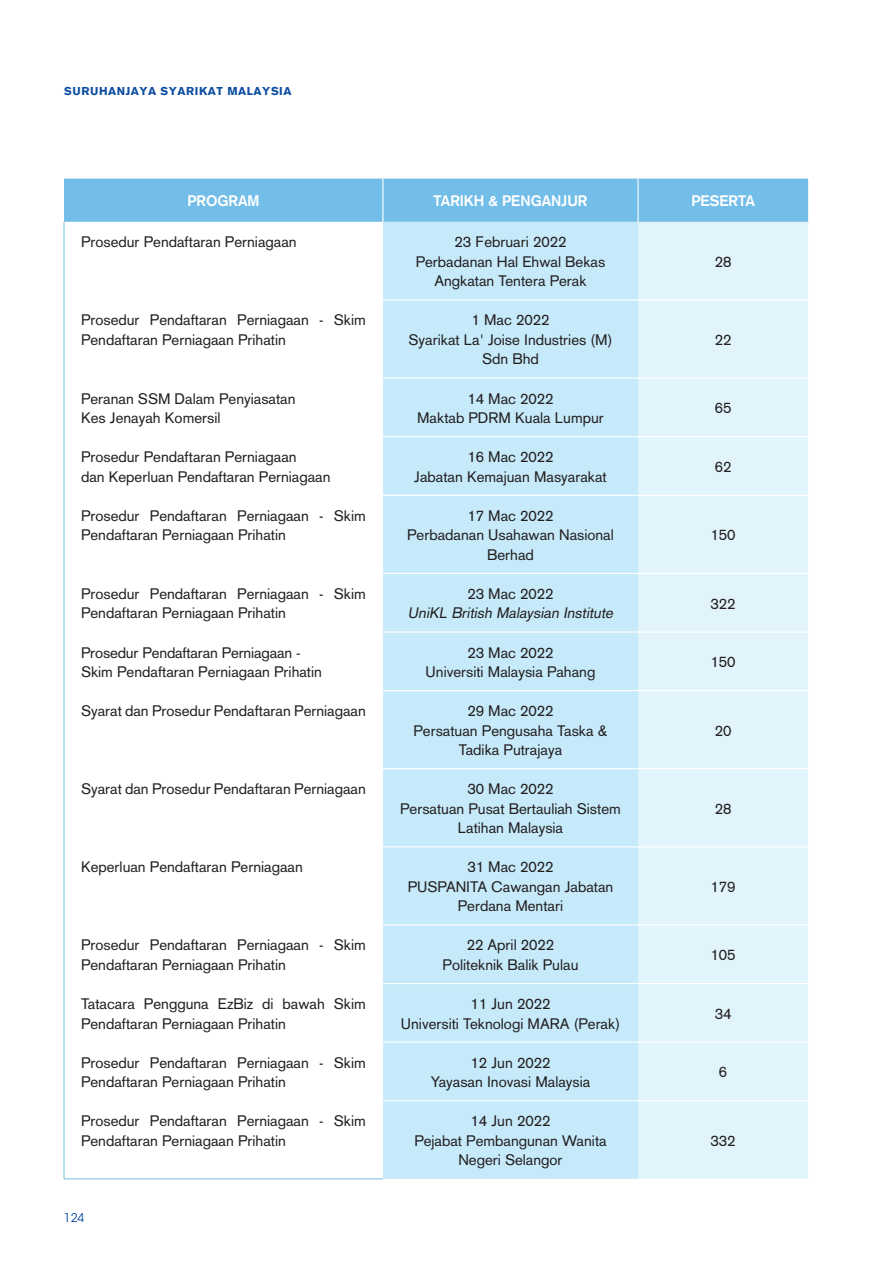
<style>
.page{position:relative;width:893px;height:1263px;background:#fff}
.page>*{position:absolute;margin:0;border:0;box-sizing:border-box;transform-origin:0 0}
.t1{font:15px/19.5px "Akzidenz Grotesk";color:#231f20;text-align:center}
.t2{font:700 15px "Akzidenz Grotesk";color:#fff}
.t3{font:italic 15px "Akzidenz Grotesk";color:#231f20}
.t4{font:12px "ITC Avant Garde Std";color:#0d4da1}
.t5{font:900 11.25px "Akzidenz Grotesk";letter-spacing:.05em;color:#0d4da1}
</style>
<div class="page">
<div style="left:64px;top:179px;width:744px;height:43px;background:#73bde9"></div>
<div style="left:383px;top:222px;width:255px;height:957px;background:#c6eafa"></div>
<div style="left:638px;top:222px;width:170px;height:957px;background:#e1f4fc"></div>
<hr style="left:382px;top:179px;width:1px;height:43px;background:#fff">
<hr style="left:637px;top:179px;width:2px;height:43px;background:#fff">
<hr style="left:383px;top:299px;width:255px;height:2px;background:#fff">
<hr style="left:638px;top:299px;width:170px;height:2px;background:#fff">
<hr style="left:383px;top:377px;width:255px;height:2px;background:#fff">
<hr style="left:638px;top:377px;width:170px;height:2px;background:#fff">
<hr style="left:383px;top:436px;width:255px;height:1px;background:#fff">
<hr style="left:638px;top:436px;width:170px;height:1px;background:#fff">
<hr style="left:383px;top:495px;width:255px;height:1px;background:#fff">
<hr style="left:638px;top:495px;width:170px;height:1px;background:#fff">
<hr style="left:383px;top:573px;width:255px;height:1px;background:#fff">
<hr style="left:638px;top:573px;width:170px;height:1px;background:#fff">
<hr style="left:383px;top:631px;width:255px;height:2px;background:#fff">
<hr style="left:638px;top:631px;width:170px;height:2px;background:#fff">
<hr style="left:383px;top:690px;width:255px;height:1px;background:#fff">
<hr style="left:638px;top:690px;width:170px;height:1px;background:#fff">
<hr style="left:383px;top:768px;width:255px;height:1px;background:#fff">
<hr style="left:638px;top:768px;width:170px;height:1px;background:#fff">
<hr style="left:383px;top:846px;width:255px;height:1px;background:#fff">
<hr style="left:638px;top:846px;width:170px;height:1px;background:#fff">
<hr style="left:383px;top:924px;width:255px;height:1px;background:#fff">
<hr style="left:638px;top:924px;width:170px;height:1px;background:#fff">
<hr style="left:383px;top:983px;width:255px;height:1px;background:#fff">
<hr style="left:638px;top:983px;width:170px;height:1px;background:#fff">
<hr style="left:383px;top:1041px;width:255px;height:2px;background:#fff">
<hr style="left:638px;top:1041px;width:170px;height:2px;background:#fff">
<hr style="left:383px;top:1100px;width:255px;height:1px;background:#fff">
<hr style="left:638px;top:1100px;width:170px;height:1px;background:#fff">
<hr style="left:64px;top:222px;width:1px;height:78px;background:#73bde9">
<hr style="left:64px;top:300px;width:1px;height:78px;background:#73bde9">
<hr style="left:64px;top:378px;width:1px;height:59px;background:#73bde9">
<hr style="left:64px;top:437px;width:1px;height:58px;background:#73bde9">
<hr style="left:64px;top:495px;width:1px;height:78px;background:#73bde9">
<hr style="left:64px;top:573px;width:1px;height:59px;background:#73bde9">
<hr style="left:64px;top:632px;width:1px;height:59px;background:#73bde9">
<hr style="left:64px;top:691px;width:1px;height:78px;background:#73bde9">
<hr style="left:64px;top:769px;width:1px;height:78px;background:#73bde9">
<hr style="left:64px;top:847px;width:1px;height:78px;background:#73bde9">
<hr style="left:64px;top:925px;width:1px;height:58px;background:#73bde9">
<hr style="left:64px;top:983px;width:1px;height:59px;background:#73bde9">
<hr style="left:64px;top:1042px;width:1px;height:59px;background:#73bde9">
<hr style="left:64px;top:1101px;width:1px;height:77px;background:#73bde9">
<hr style="left:64px;top:1178px;width:319px;height:1px;background:#73bde9">
<p class="t5" style="left:64px;top:84px;width:229px">SURUHANJAYA SYARIKAT MALAYSIA</p>
<p class="t2" style="left:187px;top:195px;width:73px">PROGRAM</p>
<p class="t2" style="left:434px;top:195px;width:155px">TARIKH &amp; PENGANJUR</p>
<p class="t2" style="left:691px;top:195px;width:65px">PESERTA</p>
<p class="t1" style="left:81px;top:234px;width:217px">Prosedur Pendaftaran Perniagaan</p>
<p class="t1" style="left:416px;top:234px;width:191px">23 Februari 2022<br>Perbadanan Hal Ehwal Bekas<br>Angkatan Tentera Perak</p>
<p class="t1" style="left:715px;top:253px;width:18px">28</p>
<p class="t1" style="left:81px;top:312px;width:286px;text-align:left">Prosedur Pendaftaran Perniagaan - Skim<br>Pendaftaran Perniagaan Prihatin</p>
<p class="t1" style="left:409px;top:312px;width:205px">1 Mac 2022<br>Syarikat La' Joise Industries (M)<br>Sdn Bhd</p>
<p class="t1" style="left:715px;top:331px;width:18px">22</p>
<p class="t1" style="left:81px;top:390px;width:216px;text-align:left">Peranan SSM Dalam Penyiasatan<br>Kes Jenayah Komersil</p>
<p class="t1" style="left:417px;top:390px;width:188px">14 Mac 2022<br>Maktab PDRM Kuala Lumpur</p>
<p class="t1" style="left:715px;top:400px;width:18px">65</p>
<p class="t1" style="left:81px;top:449px;width:251px;text-align:left">Prosedur Pendaftaran Perniagaan<br>dan Keperluan Pendaftaran Perniagaan</p>
<p class="t1" style="left:414px;top:449px;width:194px">16 Mac 2022<br>Jabatan Kemajuan Masyarakat</p>
<p class="t1" style="left:715px;top:458px;width:18px">62</p>
<p class="t1" style="left:81px;top:507px;width:286px;text-align:left">Prosedur Pendaftaran Perniagaan - Skim<br>Pendaftaran Perniagaan Prihatin</p>
<p class="t1" style="left:407px;top:507px;width:208px">17 Mac 2022<br>Perbadanan Usahawan Nasional<br>Berhad</p>
<p class="t1" style="left:711px;top:527px;width:27px">150</p>
<p class="t1" style="left:81px;top:585px;width:286px;text-align:left">Prosedur Pendaftaran Perniagaan - Skim<br>Pendaftaran Perniagaan Prihatin</p>
<p class="t1" style="left:467px;top:585px;width:88px">23 Mac 2022</p>
<p class="t3" style="left:408px;top:607px;width:209px">UniKL British Malaysian Institute</p>
<p class="t1" style="left:711px;top:595px;width:27px">322</p>
<p class="t1" style="left:81px;top:644px;width:242px;text-align:left">Prosedur Pendaftaran Perniagaan -<br>Skim Pendaftaran Perniagaan Prihatin</p>
<p class="t1" style="left:426px;top:644px;width:171px">23 Mac 2022<br>Universiti Malaysia Pahang</p>
<p class="t1" style="left:711px;top:654px;width:27px">150</p>
<p class="t1" style="left:81px;top:703px;width:286px">Syarat dan Prosedur Pendaftaran Perniagaan</p>
<p class="t1" style="left:413px;top:703px;width:195px">29 Mac 2022<br>Persatuan Pengusaha Taska &amp;<br>Tadika Putrajaya</p>
<p class="t1" style="left:715px;top:722px;width:18px">20</p>
<p class="t1" style="left:81px;top:781px;width:286px">Syarat dan Prosedur Pendaftaran Perniagaan</p>
<p class="t1" style="left:400px;top:781px;width:222px">30 Mac 2022<br>Persatuan Pusat Bertauliah Sistem<br>Latihan Malaysia</p>
<p class="t1" style="left:81px;top:859px;width:223px">Keperluan Pendaftaran Perniagaan</p>
<p class="t1" style="left:408px;top:859px;width:207px">31 Mac 2022<br>PUSPANITA Cawangan Jabatan<br>Perdana Mentari</p>
<p class="t1" style="left:715px;top:800px;width:18px">28</p>
<p class="t1" style="left:711px;top:878px;width:27px">179</p>
<p class="t1" style="left:81px;top:937px;width:286px;text-align:left">Prosedur Pendaftaran Perniagaan - Skim<br>Pendaftaran Perniagaan Prihatin</p>
<p class="t1" style="left:443px;top:937px;width:137px">22 April 2022<br>Politeknik Balik Pulau</p>
<p class="t1" style="left:711px;top:947px;width:27px">105</p>
<p class="t1" style="left:81px;top:995px;width:286px;text-align:left">Tatacara Pengguna EzBiz di bawah Skim<br>Pendaftaran Perniagaan Prihatin</p>
<p class="t1" style="left:401px;top:995px;width:221px">11 Jun 2022<br>Universiti Teknologi MARA (Perak)</p>
<p class="t1" style="left:715px;top:1005px;width:18px">34</p>
<p class="t1" style="left:81px;top:1054px;width:286px;text-align:left">Prosedur Pendaftaran Perniagaan - Skim<br>Pendaftaran Perniagaan Prihatin</p>
<p class="t1" style="left:431px;top:1054px;width:161px">12 Jun 2022<br>Yayasan Inovasi Malaysia</p>
<p class="t1" style="left:719px;top:1064px;width:10px">6</p>
<p class="t1" style="left:81px;top:1113px;width:286px;text-align:left">Prosedur Pendaftaran Perniagaan - Skim<br>Pendaftaran Perniagaan Prihatin</p>
<p class="t1" style="left:414px;top:1113px;width:194px">14 Jun 2022<br>Pejabat Pembangunan Wanita<br>Negeri Selangor</p>
<p class="t1" style="left:711px;top:1132px;width:27px">332</p>
<p class="t4" style="left:64px;top:1211px;width:22px">124</p>
</div>
